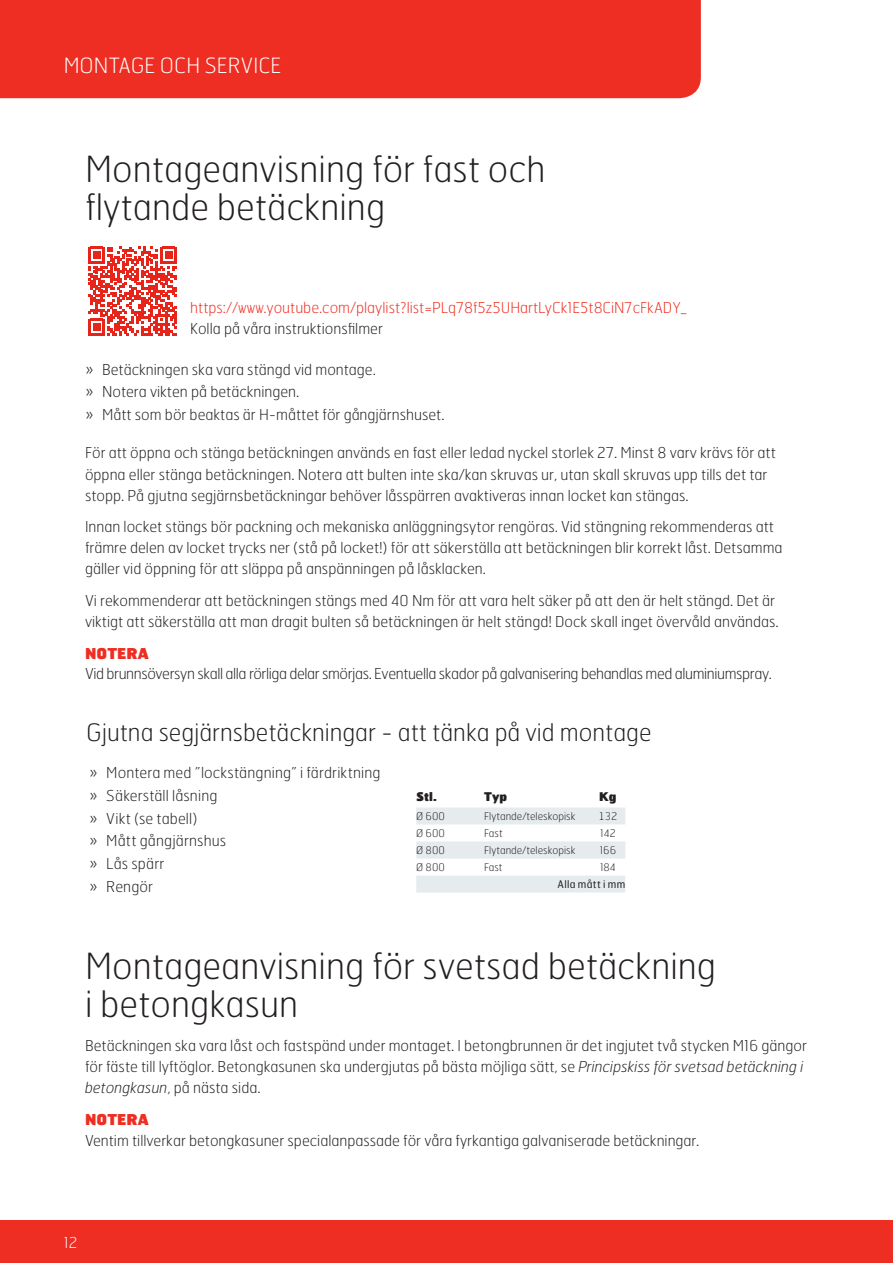
<style>
.page{position:relative;width:893px;height:1263px;background:#fff}
.page>*{position:absolute;margin:0;border:0;box-sizing:border-box;transform-origin:0 0}
.Rubrik_1_22_pkt{font:100 36px/37.5px "Hermes FB";color:#231f20}
.Rubrik_2_16_pkt{font:100 24px "Hermes FB";color:#231f20}
.Text_höger{font:100 21px "Hermes FB";color:#fff}
.Rubrik_2_16_pkt-2{font:100 15px/21px "Hermes FB";color:#231f20}
.Brödtext_10_pkt_thin{font:100 15px/21px "Hermes FB";color:#231f20}
.Rubrik_2_16_pkt-3{font:100 15px/20.2px "Hermes FB";letter-spacing:-.025em;color:#231f20}
.Brödtext_10_pkt_thin-2{font:100 15px "Hermes FB";color:#ee2e22}
.t1{font:100 15px "Hermes FB";color:#fff}
.Text_10_pkt_book{font:900 12px "Hermes FB";color:#231f20}
.Text_8_pkt_thin{font:100 10.5px "Hermes FB";color:#231f20}
.Brödtext_10_pkt_thin-3{font:100 10.5px "Hermes FB";color:#231f20}
.t2{font:10.5px "Hermes FB";letter-spacing:.03em;color:#231f20}
.s1{font-weight:900;color:#ee2e22}
.s2{font-style:italic}
</style>
<div class="page">
<div style="left:0;top:1220px;width:893px;height:43px;background:#ee2e22"></div>
<div style="left:0;top:0;width:701px;height:98px;background:#ee2e22"></div>
<svg style="left:416px;top:807px;width:209px;height:85px"></svg>
<svg style="left:88px;top:247px;width:89px;height:89px"></svg>
<p class="Text_höger" style="left:64px;top:52px;width:219px">MONTAGE OCH SERVICE</p>
<p class="Rubrik_1_22_pkt" style="left:85px;top:149px;width:462px">Montageanvisning för fast och flytande betäckning</p>
<p class="Brödtext_10_pkt_thin-2" style="left:190px;top:298px;width:498px">https://www.youtube.com/playlist?list=PLq78f5z5UHartLyCk1E5t8CiN7cFkADY_</p>
<p class="Brödtext_10_pkt_thin" style="left:190px;top:318px;width:194px">Kolla på våra instruktionsfilmer</p>
<p class="Rubrik_2_16_pkt-2" style="left:85px;top:358px;width:292px">» Betäckningen ska vara stängd vid montage.</p>
<p class="Rubrik_2_16_pkt-2" style="left:85px;top:381px;width:216px">» Notera vikten på betäckningen.</p>
<p class="Rubrik_2_16_pkt-2" style="left:85px;top:404px;width:361px">» Mått som bör beaktas är H-måttet för gångjärnshuset.</p>
<p class="Rubrik_2_16_pkt-2" style="left:85px;top:441px;width:692px">För att öppna och stänga betäckningen används en fast eller ledad nyckel storlek 27. Minst 8 varv krävs för att öppna eller stänga betäckningen. Notera att bulten inte ska/kan skruvas ur, utan skall skruvas upp tills det tar stopp. På gjutna segjärnsbetäckningar behöver låsspärren avaktiveras innan locket kan stängas.</p>
<p class="Rubrik_2_16_pkt-2" style="left:85px;top:516px;width:699px">Innan locket stängs bör packning och mekaniska anläggningsytor rengöras. Vid stängning rekommenderas att främre delen av locket trycks ner (stå på locket!) för att säkerställa att betäckningen blir korrekt låst. Detsamma gäller vid öppning för att släppa på anspänningen på låsklacken.</p>
<p class="Rubrik_2_16_pkt-2" style="left:85px;top:589px;width:695px">Vi rekommenderar att betäckningen stängs med 40 Nm för att vara helt säker på att den är helt stängd. Det är viktigt att säkerställa att man dragit bulten så betäckningen är helt stängd! Dock skall inget övervåld användas.</p>
<p class="Rubrik_2_16_pkt-3" style="left:85px;top:643px;width:688px"><span class="s1">NOTERA<br></span>Vid brunnsöversyn skall alla rörliga delar smörjas. Eventuella skador på galvanisering behandlas med aluminiumspray.</p>
<p class="Rubrik_2_16_pkt" style="left:86px;top:717px;width:567px">Gjutna segjärnsbetäckningar - att tänka på vid montage</p>
<p class="Rubrik_2_16_pkt-2" style="left:89px;top:762px;width:293px">» Montera med ”lockstängning” i färdriktning</p>
<p class="Rubrik_2_16_pkt-2" style="left:89px;top:785px;width:130px">» Säkerställ låsning</p>
<p class="Rubrik_2_16_pkt-2" style="left:89px;top:807px;width:110px">» Vikt (se tabell)</p>
<p class="Rubrik_2_16_pkt-2" style="left:89px;top:830px;width:138px">» Mått gångjärnshus</p>
<p class="Rubrik_2_16_pkt-2" style="left:89px;top:852px;width:77px">» Lås spärr</p>
<p class="Rubrik_2_16_pkt-2" style="left:89px;top:875px;width:65px">» Rengör</p>
<p class="Text_10_pkt_book" style="left:416px;top:789px;width:22px">Stl.</p>
<p class="Text_10_pkt_book" style="left:484px;top:789px;width:24px">Typ</p>
<p class="Text_10_pkt_book" style="left:599px;top:789px;width:19px">Kg</p>
<p class="Brödtext_10_pkt_thin-3" style="left:416px;top:810px;width:30px">Ø 600</p>
<p class="Text_8_pkt_thin" style="left:484px;top:810px;width:93px">Flytande/teleskopisk</p>
<p class="Brödtext_10_pkt_thin-3" style="left:598px;top:810px;width:21px">132</p>
<p class="Brödtext_10_pkt_thin-3" style="left:416px;top:827px;width:30px">Ø 600</p>
<p class="Text_8_pkt_thin" style="left:484px;top:827px;width:20px">Fast</p>
<p class="Brödtext_10_pkt_thin-3" style="left:600px;top:827px;width:17px">142</p>
<p class="Brödtext_10_pkt_thin-3" style="left:416px;top:844px;width:30px">Ø 800</p>
<p class="Text_8_pkt_thin" style="left:484px;top:844px;width:93px">Flytande/teleskopisk</p>
<p class="Brödtext_10_pkt_thin-3" style="left:600px;top:844px;width:18px">166</p>
<p class="Brödtext_10_pkt_thin-3" style="left:416px;top:861px;width:30px">Ø 800</p>
<p class="Text_8_pkt_thin" style="left:484px;top:861px;width:20px">Fast</p>
<p class="Brödtext_10_pkt_thin-3" style="left:600px;top:861px;width:17px">184</p>
<p class="t2" style="left:558px;top:878px;width:69px">Alla mått i mm</p>
<p class="Rubrik_1_22_pkt" style="left:85px;top:946px;width:633px">Montageanvisning för svetsad betäckning</p>
<p class="Rubrik_1_22_pkt" style="left:85px;top:984px;width:215px">i betongkasun</p>
<p class="Brödtext_10_pkt_thin" style="left:85px;top:1035px;width:723px">Betäckningen ska vara låst och fastspänd under montaget. I betongbrunnen är det ingjutet två stycken M16 gängor för fäste till lyftöglor. Betongkasunen ska undergjutas på bästa möjliga sätt, se <span class="s2">Principskiss för svetsad betäckning i betongkasun</span>, på nästa sida.</p>
<p class="Brödtext_10_pkt_thin" style="left:85px;top:1108px;width:616px"><span class="s1">NOTERA<br></span>Ventim tillverkar betongkasuner specialanpassade för våra fyrkantiga galvaniserade betäckningar.</p>
<p class="t1" style="left:64px;top:1233px;width:15px">12</p>
</div>
